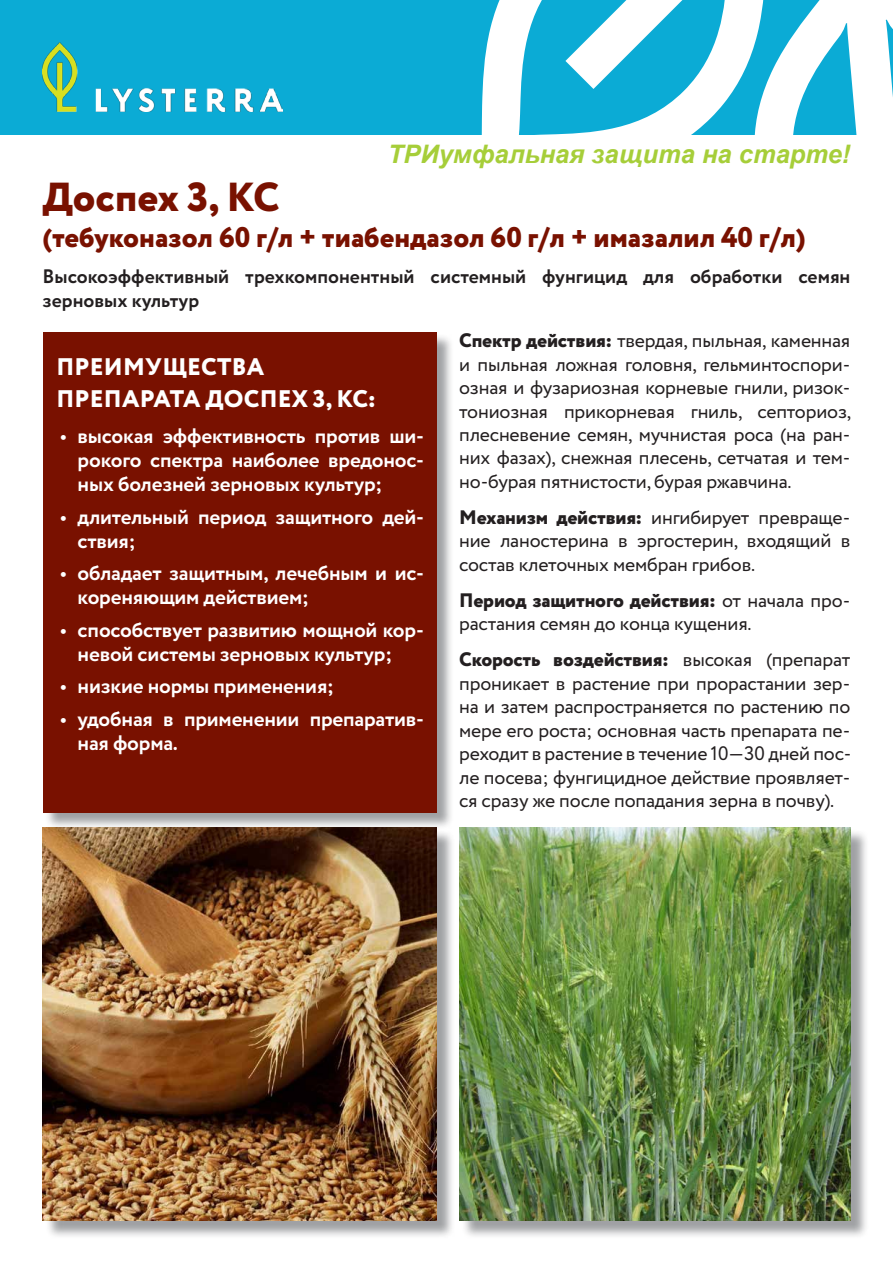
<style>
.page{position:relative;width:893px;height:1263px;background:#fff}
.page>*{position:absolute;margin:0;border:0;box-sizing:border-box;transform-origin:0 0}
.t1{font:800 40.5px "Circe";letter-spacing:-.005em;color:#791100}
.t2{font:800 28.5px "Circe";color:#791100}
.t3{font:italic 700 25.5px "Arial";color:#a6ce39}
.t4{font:800 24px/31.5px "Circe";letter-spacing:.01em;color:#fff}
.t5{font:700 21px/24px "Circe";letter-spacing:-.01em;color:#fff}
.t6{font:19.5px/23.4px "Circe";letter-spacing:-.01em;color:#231f20;text-align:justify}
.t7{font:700 19.5px/23.4px "Circe";color:#231f20}
.s1{font-weight:800}
</style>
<div class="page">
<div style="left:0;top:0;width:893px;height:135px;background:#0babd5"></div>
<svg style="left:868px;top:0;width:25px;height:135px;background:#edf9fc"></svg>
<svg style="left:481px;top:0;width:387px;height:135px"></svg>
<img style="left:43px;top:43px;width:240px;height:69px">
<div style="left:45px;top:829px;width:411px;height:410px;background:#808285;opacity:.75"></div>
<img style="left:43px;top:827px;width:394px;height:393px">
<div style="left:461px;top:829px;width:408px;height:410px;background:#808285;opacity:.75"></div>
<img style="left:459px;top:827px;width:391px;height:393px">
<div style="left:44px;top:333px;width:410px;height:497px;background:#808285;opacity:.75"></div>
<div style="left:44px;top:332px;width:393px;height:481px;background:#791100"></div>
<h3 class="t3" style="left:388px;top:137px;width:464px">ТРИумфальная защита на старте!</h3>
<h1 class="t1" style="left:43px;top:170px;width:239px">Доспех 3, КС</h1>
<h2 class="t2" style="left:43px;top:218px;width:765px">(тебуконазол 60 г/л + тиабендазол 60 г/л + имазалил 40 г/л)</h2>
<p class="t7" style="left:43px;top:266px;width:809px">Высокоэффективный трехкомпонентный системный фунгицид для обработки семян зерновых культур</p>
<p class="t6" style="left:459px;top:330px;width:394px"><span class="s1">Спектр действия:</span> твердая, пыльная, каменная и пыльная ложная головня, гельминтоспори&shy;озная и фузариозная корневые гнили, ризок&shy;тониозная прикорневая гниль, септориоз, плесневение семян, мучнистая роса (на ран&shy;них фазах), снежная плесень, сетчатая и тем&shy;но-бурая пятнистости, бурая ржавчина.</p>
<p class="t6" style="left:459px;top:506px;width:393px"><span class="s1">Механизм действия:</span> ингибирует превраще&shy;ние ланостерина в эргостерин, входящий в состав клеточных мембран грибов.</p>
<p class="t6" style="left:459px;top:589px;width:393px"><span class="s1">Период защитного действия:</span> от начала про&shy;растания семян до конца кущения.</p>
<p class="t6" style="left:459px;top:649px;width:394px"><span class="s1">Скорость воздействия:</span> высокая (препарат проникает в растение при прорастании зер&shy;на и затем распространяется по растению по мере его роста; основная часть препарата пе&shy;реходит в растение в течение 10—30 дней пос&shy;ле посева; фунгицидное действие проявляет&shy;ся сразу же после попадания зерна в почву).</p>
<p class="t4" style="left:56px;top:352px;width:321px">ПРЕИМУЩЕСТВА<br>ПРЕПАРАТА ДОСПЕХ 3, КС:</p>
<p class="t5" style="left:78px;top:425px;width:348px;text-align:justify;text-indent:-17px">• высокая эффективность против ши&shy;рокого спектра наиболее вредонос&shy;ных болезней зерновых культур;</p>
<p class="t5" style="left:78px;top:506px;width:348px;text-indent:-17px">• длительный период защитного дей&shy;ствия;</p>
<p class="t5" style="left:78px;top:562px;width:348px;text-indent:-17px">• обладает защитным, лечебным и ис&shy;кореняющим действием;</p>
<p class="t5" style="left:78px;top:619px;width:348px;text-indent:-17px">• способствует развитию мощной кор&shy;невой системы зерновых культур;</p>
<p class="t5" style="left:61px;top:675px;width:275px">• низкие нормы применения;</p>
<p class="t5" style="left:78px;top:708px;width:348px;text-indent:-17px">• удобная в применении препаратив&shy;ная форма.</p>
</div>
